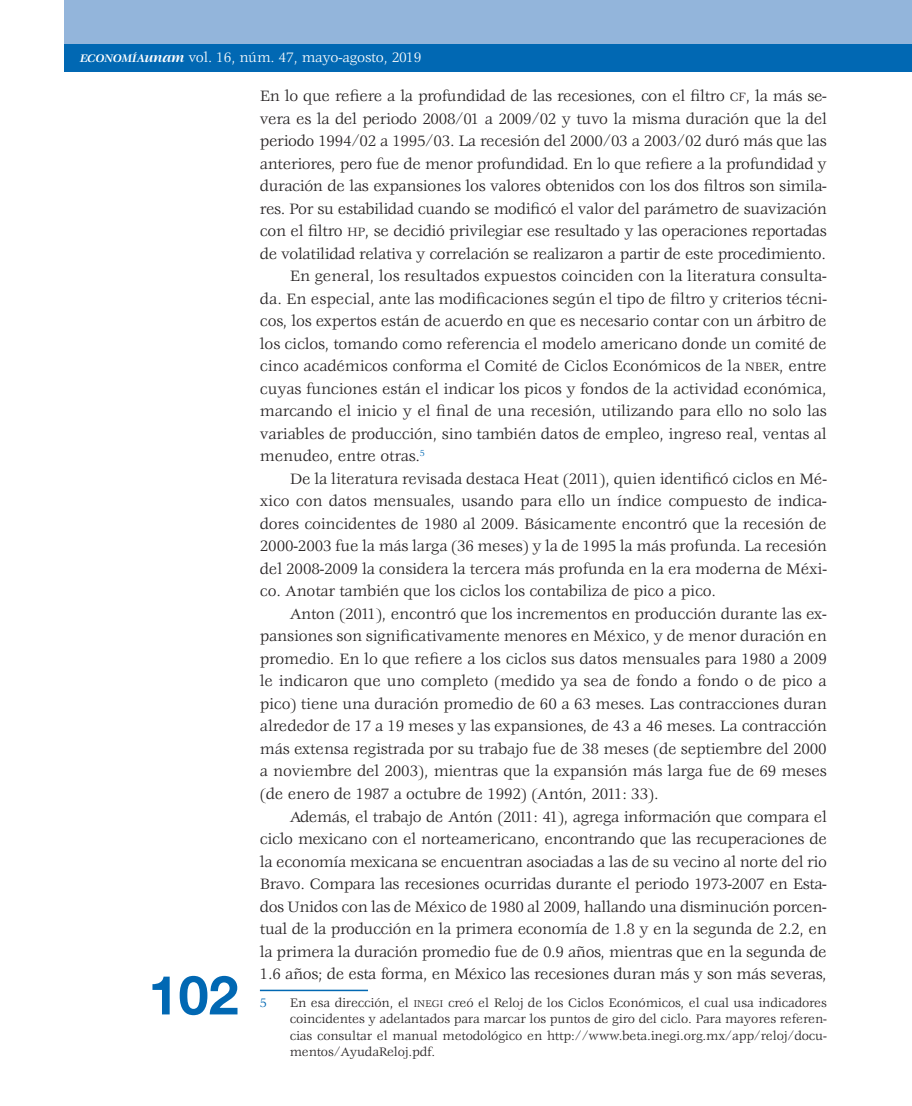
<style>
.page{position:relative;width:912px;height:1106px;background:#fff}
.page>*{position:absolute;margin:0;border:0;box-sizing:border-box;transform-origin:0 0}
.t1{font:700 54px "Helvetica Neue LT Std";color:#0168b3}
.t2{font:16.5px "Veljovic";letter-spacing:-.01em;color:#231f20}
.t3{font:15px "Veljovic";letter-spacing:-.01em;color:#fff}
.t4{font:13.5px/16.5px "Veljovic";letter-spacing:-.01em;color:#231f20;text-align:justify}
.t5{font:13.5px "Veljovic";color:#0168b3}
.s1{font-family:"Veljovic Bold Italic SC800";font-size:12px}
.s2{font-weight:700;font-style:italic}
.s3{font-family:"Veljovic Book SC800";font-size:13.2px}
.s4{font-family:"Veljovic Book SC800";font-size:10.8px}
</style>
<div class="page">
<div style="left:64px;top:0;width:847px;height:49px;background:#93b5db"></div>
<div style="left:64px;top:44px;width:847px;height:27px;background:#0168b3"></div>
<hr style="left:260px;top:989px;width:108px;height:2px;background:#0168b3">
<p class="t3" style="left:80px;top:49px;width:343px"><span class="s1">ECONOMÍA</span><span class="s2">unam</span> vol. 16, núm. 47, mayo-agosto, 2019</p>
<p class="t2" style="left:260px;top:87px;width:568px">En lo que refiere a la profundidad de las recesiones, con el filtro <span class="s3">CF</span>, la más se-</p>
<p class="t2" style="left:260px;top:109px;width:568px">vera es la del periodo 2008/01 a 2009/02 y tuvo la misma duración que la del</p>
<p class="t2" style="left:260px;top:132px;width:568px">periodo 1994/02 a 1995/03. La recesión del 2000/03 a 2003/02 duró más que las</p>
<p class="t2" style="left:260px;top:154px;width:568px">anteriores, pero fue de menor profundidad. En lo que refiere a la profundidad y</p>
<p class="t2" style="left:260px;top:177px;width:568px">duración de las expansiones los valores obtenidos con los dos filtros son simila-</p>
<p class="t2" style="left:260px;top:199px;width:568px">res. Por su estabilidad cuando se modificó el valor del parámetro de suavización</p>
<p class="t2" style="left:260px;top:222px;width:568px">con el filtro <span class="s3">HP</span>, se decidió privilegiar ese resultado y las operaciones reportadas</p>
<p class="t2" style="left:260px;top:244px;width:567px">de volatilidad relativa y correlación se realizaron a partir de este procedimiento.</p>
<p class="t2" style="left:289px;top:267px;width:538px">En general, los resultados expuestos coinciden con la literatura consulta-</p>
<p class="t2" style="left:260px;top:289px;width:568px">da. En especial, ante las modificaciones según el tipo de filtro y criterios técni-</p>
<p class="t2" style="left:260px;top:312px;width:568px">cos, los expertos están de acuerdo en que es necesario contar con un árbitro de</p>
<p class="t2" style="left:260px;top:334px;width:568px">los ciclos, tomando como referencia el modelo americano donde un comité de</p>
<p class="t2" style="left:260px;top:357px;width:568px">cinco académicos conforma el Comité de Ciclos Económicos de la <span class="s3">NBER</span>, entre</p>
<p class="t2" style="left:260px;top:379px;width:568px">cuyas funciones están el indicar los picos y fondos de la actividad económica,</p>
<p class="t2" style="left:260px;top:402px;width:568px">marcando el inicio y el final de una recesión, utilizando para ello no solo las</p>
<p class="t2" style="left:260px;top:424px;width:568px">variables de producción, sino también datos de empleo, ingreso real, ventas al</p>
<p class="t2" style="left:260px;top:447px;width:166px">menudeo, entre otras.<sup>5</sup></p>
<p class="t2" style="left:289px;top:469px;width:538px">De la literatura revisada destaca Heat (2011), quien identificó ciclos en Mé-</p>
<p class="t2" style="left:260px;top:492px;width:568px">xico con datos mensuales, usando para ello un índice compuesto de indica-</p>
<p class="t2" style="left:260px;top:514px;width:568px">dores coincidentes de 1980 al 2009. Básicamente encontró que la recesión de</p>
<p class="t2" style="left:260px;top:537px;width:568px">2000-2003 fue la más larga (36 meses) y la de 1995 la más profunda. La recesión</p>
<p class="t2" style="left:260px;top:559px;width:568px">del 2008-2009 la considera la tercera más profunda en la era moderna de Méxi-</p>
<p class="t2" style="left:260px;top:582px;width:457px">co. Anotar también que los ciclos los contabiliza de pico a pico.</p>
<p class="t2" style="left:289px;top:604px;width:538px">Anton (2011), encontró que los incrementos en producción durante las ex-</p>
<p class="t2" style="left:260px;top:627px;width:568px">pansiones son significativamente menores en México, y de menor duración en</p>
<p class="t2" style="left:260px;top:649px;width:568px">promedio. En lo que refiere a los ciclos sus datos mensuales para 1980 a 2009</p>
<p class="t2" style="left:260px;top:672px;width:568px">le indicaron que uno completo (medido ya sea de fondo a fondo o de pico a</p>
<p class="t2" style="left:260px;top:695px;width:568px">pico) tiene una duración promedio de 60 a 63 meses. Las contracciones duran</p>
<p class="t2" style="left:260px;top:717px;width:568px">alrededor de 17 a 19 meses y las expansiones, de 43 a 46 meses. La contracción</p>
<p class="t2" style="left:260px;top:740px;width:568px">más extensa registrada por su trabajo fue de 38 meses (de septiembre del 2000</p>
<p class="t2" style="left:260px;top:762px;width:568px">a noviembre del 2003), mientras que la expansión más larga fue de 69 meses</p>
<p class="t2" style="left:260px;top:785px;width:400px">(de enero de 1987 a octubre de 1992) (Antón, 2011: 33).</p>
<p class="t2" style="left:289px;top:807px;width:538px">Además, el trabajo de Antón (2011: 41), agrega información que compara el</p>
<p class="t2" style="left:260px;top:830px;width:568px">ciclo mexicano con el norteamericano, encontrando que las recuperaciones de</p>
<p class="t2" style="left:260px;top:852px;width:568px">la economía mexicana se encuentran asociadas a las de su vecino al norte del rio</p>
<p class="t2" style="left:260px;top:875px;width:568px">Bravo. Compara las recesiones ocurridas durante el periodo 1973-2007 en Esta-</p>
<p class="t2" style="left:260px;top:897px;width:568px">dos Unidos con las de México de 1980 al 2009, hallando una disminución porcen-</p>
<p class="t2" style="left:260px;top:920px;width:568px">tual de la producción en la primera economía de 1.8 y en la segunda de 2.2, en</p>
<p class="t2" style="left:260px;top:942px;width:568px">la primera la duración promedio fue de 0.9 años, mientras que en la segunda de</p>
<p class="t2" style="left:260px;top:965px;width:568px">1.6 años; de esta forma, en México las recesiones duran más y son más severas,</p>
<p class="t5" style="left:260px;top:995px;width:9px">5</p>
<p class="t4" style="left:289px;top:995px;width:538px">En esa dirección, el <span class="s4">INEGI</span> creó el Reloj de los Ciclos Económicos, el cual usa indicadores coincidentes y adelantados para marcar los puntos de giro del ciclo. Para mayores referen&shy;cias consultar el manual metodológico en http://www.beta.inegi.org.mx/app/reloj/docu&shy;mentos/AyudaReloj.pdf.</p>
<h1 class="t1" style="left:148px;top:961px;width:92px">102</h1>
</div>
